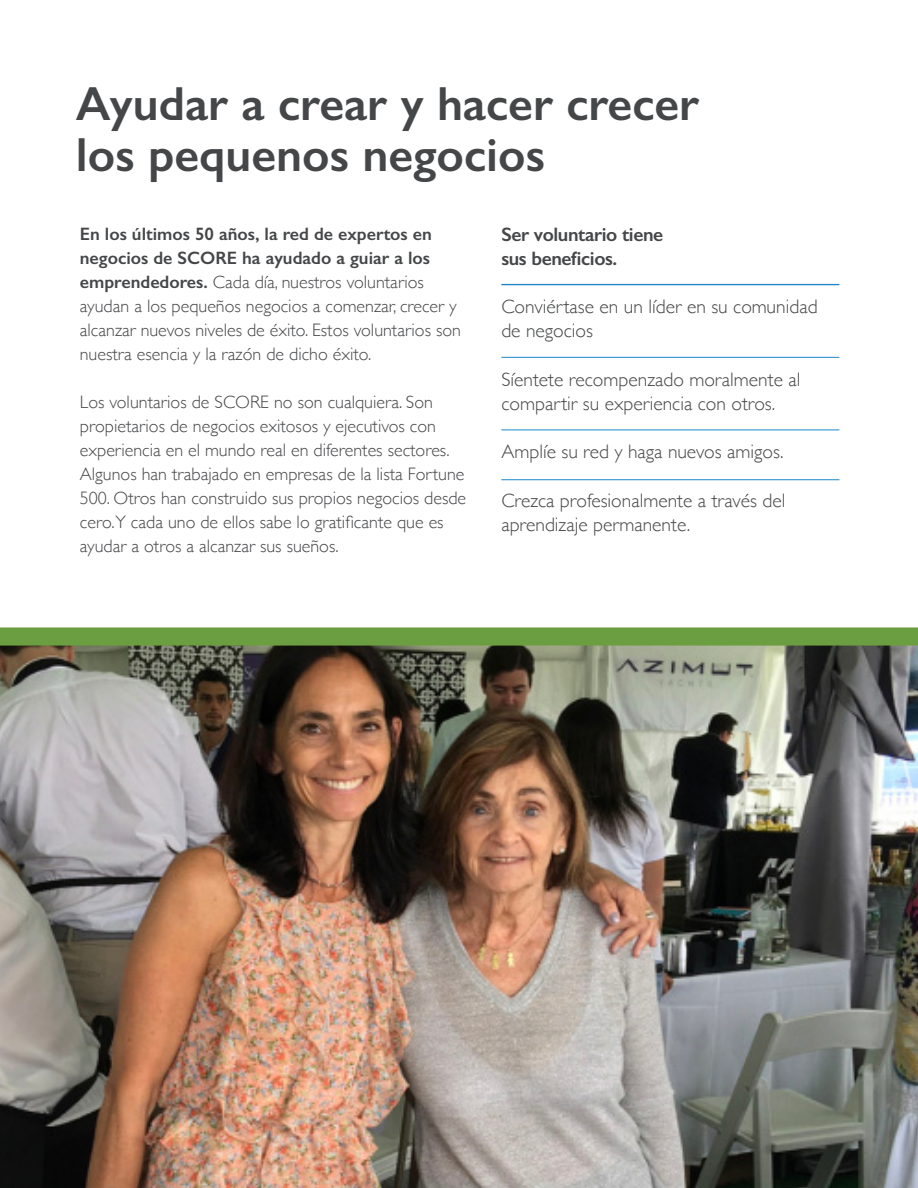
<style>
.page{position:relative;width:918px;height:1188px;background:#fff}
.page>*{position:absolute;margin:0;border:0;box-sizing:border-box;transform-origin:0 0}
.t1{font:600 48px/51.6px "Gill Sans";color:#454648}
.t2{font:300 19.5px/24px "Gill Sans";color:#454648}
.t3{font:600 19.5px/24px "Gill Sans";letter-spacing:-.02em;color:#454648}
.t4{font:300 18px/24px "Gill Sans";color:#454648}
.s1{font-weight:600}
</style>
<div class="page">
<hr style="left:501px;top:284px;width:338px;height:1px;background:#1c87c8">
<hr style="left:501px;top:357px;width:338px;height:1px;background:#1c87c8">
<hr style="left:501px;top:430px;width:338px;height:1px;background:#1c87c8">
<hr style="left:501px;top:479px;width:338px;height:1px;background:#1c87c8">
<img style="left:0;top:646px;width:918px;height:542px">
<div style="left:0;top:627px;width:918px;height:19px;background:#6a9e41"></div>
<h1 class="t1" style="left:76px;top:77px;width:625px">Ayudar a crear y hacer crecer los pequenos negocios</h1>
<p class="t4" style="left:80px;top:221px;width:383px"><span class="s1">En los últimos 50 años, la red de expertos en negocios de SCORE ha ayudado a guiar a los emprendedores.</span> Cada día, nuestros voluntarios ayudan a los pequeños negocios a comenzar, crecer y alcanzar nuevos niveles de éxito. Estos voluntarios son nuestra esencia y la razón de dicho éxito.</p>
<p class="t4" style="left:80px;top:389px;width:388px">Los voluntarios de SCORE no son cualquiera. Son propietarios de negocios exitosos y ejecutivos con experiencia en el mundo real en diferentes sectores.<br>Algunos han trabajado en empresas de la lista Fortune 500. Otros han construido sus propios negocios desde cero.Y cada uno de ellos sabe lo gratificante que es ayudar a otros a alcanzar sus sueños.</p>
<p class="t3" style="left:501px;top:222px;width:163px">Ser voluntario tiene sus beneficios.</p>
<p class="t2" style="left:501px;top:294px;width:318px">Conviértase en un líder en su comunidad de negocios</p>
<p class="t2" style="left:501px;top:367px;width:301px">Síentete recompenzado moralmente al compartir su experiencia con otros.</p>
<p class="t2" style="left:501px;top:439px;width:284px">Amplíe su red y haga nuevos amigos.</p>
<p class="t2" style="left:501px;top:487px;width:285px">Crezca profesionalmente a través del aprendizaje permanente.</p>
</div>
